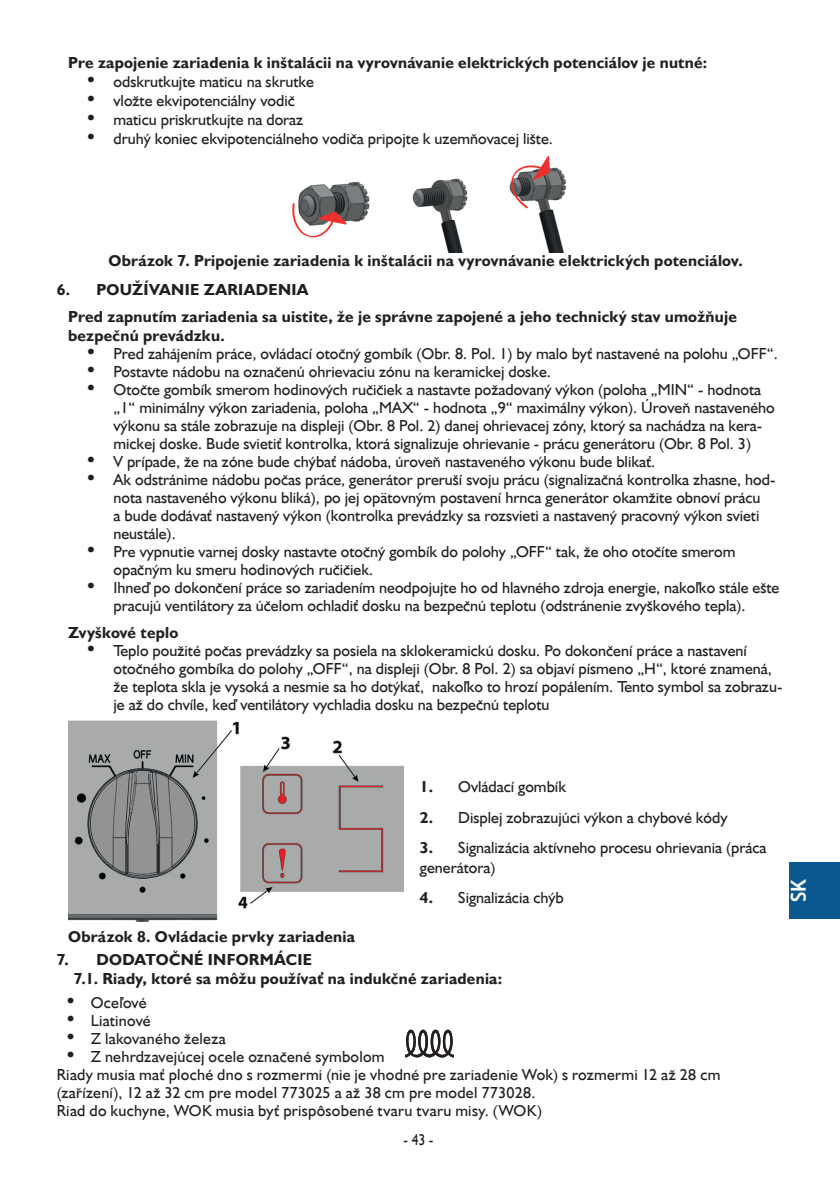
<style>
.page{position:relative;width:840px;height:1191px;background:#fff}
.page>*{position:absolute;margin:0;border:0;box-sizing:border-box;transform-origin:0 0}
.t1{font:700 20.6px "Trebuchet MS";color:#fff}
.MAIN_TXT{font:16px/18px "Humanst 521 EU";color:#231f20}
.MAIN_TXT-2{font:700 16px/19.2px "Humanst 521 EU";letter-spacing:.015em;color:#231f20}
.MAIN_TXT-3{font:16px "Humanst 521 EU";letter-spacing:.02em;color:#231f20}
.MAIN_TXT-4{font:16px "Humanst 521 EU";color:#231f20;scale:.86 1}
.s1{font-weight:700;font-size:20px}
.s2{font-weight:700}
</style>
<div class="page">
<div style="left:788px;top:862px;width:51px;height:56px;background:#0b5890"></div>
<img style="left:292px;top:156px;width:275px;height:96px">
<img style="left:68px;top:720px;width:335px;height:201px">
<svg style="left:405px;top:1029px;width:48px;height:29px"></svg>
<p class="MAIN_TXT-2" style="left:68px;top:53px;width:640px">Pre zapojenie zariadenia k inštalácii na vyrovnávanie elektrických potenciálov je nutné:</p>
<p class="MAIN_TXT" style="left:85px;top:72px;width:230px"><span class="s1">•</span> odskrutkujte maticu na skrutke</p>
<p class="MAIN_TXT" style="left:85px;top:92px;width:211px"><span class="s1">•</span> vložte ekvipotenciálny vodič</p>
<p class="MAIN_TXT" style="left:85px;top:111px;width:219px"><span class="s1">•</span> maticu priskrutkujte na doraz</p>
<p class="MAIN_TXT" style="left:85px;top:130px;width:469px"><span class="s1">•</span> druhý koniec ekvipotenciálneho vodiča pripojte k uzemňovacej lište.</p>
<p class="MAIN_TXT-2" style="left:108px;top:251px;width:635px">Obrázok 7. Pripojenie zariadenia k inštalácii na vyrovnávanie elektrických potenciálov.</p>
<p class="MAIN_TXT-2" style="left:57px;top:280px;width:253px">6. POUŽÍVANIE ZARIADENIA</p>
<p class="MAIN_TXT-2" style="left:68px;top:307px;width:670px">Pred zapnutím zariadenia sa uistite, že je správne zapojené a jeho technický stav umožňuje bezpečnú prevádzku.</p>
<p class="MAIN_TXT" style="left:85px;top:345px;width:693px"><span class="s1">•</span> Pred zahájením práce, ovládací otočný gombík (Obr. 8. Pol. 1) by malo byť nastavené na polohu „OFF“.</p>
<p class="MAIN_TXT" style="left:85px;top:363px;width:467px"><span class="s1">•</span> Postavte nádobu na označenú ohrievaciu zónu na keramickej doske.</p>
<p class="MAIN_TXT" style="left:113px;top:381px;width:662px;text-indent:-28px"><span class="s1">•</span> Otočte gombík smerom hodinových ručičiek a nastavte požadovaný výkon (poloha „MIN“ - hodnota „1“ minimálny výkon zariadenia, poloha „MAX“ - hodnota „9“ maximálny výkon). Úroveň nastaveného výkonu sa stále zobrazuje na displeji (Obr. 8 Pol. 2) danej ohrievacej zóny, ktorý sa nachádza na kera&shy;mickej doske. Bude svietiť kontrolka, ktorá signalizuje ohrievanie - prácu generátoru (Obr. 8 Pol. 3)</p>
<p class="MAIN_TXT" style="left:85px;top:453px;width:571px"><span class="s1">•</span> V prípade, že na zóne bude chýbať nádoba, úroveň nastaveného výkonu bude blikať.</p>
<p class="MAIN_TXT" style="left:113px;top:471px;width:663px;text-indent:-28px"><span class="s1">•</span> Ak odstránime nádobu počas práce, generátor preruší svoju prácu (signalizačná kontrolka zhasne, hod&shy;nota nastaveného výkonu bliká), po jej opätovným postavení hrnca generátor okamžite obnoví prácu<br>a bude dodávať nastavený výkon (kontrolka prevádzky sa rozsvieti a nastavený pracovný výkon svieti neustále).</p>
<p class="MAIN_TXT" style="left:113px;top:543px;width:623px;text-indent:-28px"><span class="s1">•</span> Pre vypnutie varnej dosky nastavte otočný gombík do polohy „OFF“ tak, že oho otočíte smerom opačným ku smeru hodinových ručičiek.</p>
<p class="MAIN_TXT" style="left:85px;top:579px;width:695px;text-align:center"><span class="s1">•</span> Ihneď po dokončení práce so zariadením neodpojujte ho od hlavného zdroja energie, nakoľko stále ešte pracujú ventilátory za účelom ochladiť dosku na bezpečnú teplotu (odstránenie zvyškového tepla).</p>
<p class="MAIN_TXT-2" style="left:68px;top:622px;width:112px">Zvyškové teplo</p>
<p class="MAIN_TXT" style="left:113px;top:641px;width:670px;text-indent:-28px"><span class="s1">•</span> Teplo použité počas prevádzky sa posiela na sklokeramickú dosku. Po dokončení práce a nastavení otočného gombíka do polohy „OFF“, na displeji (Obr. 8 Pol. 2) sa objaví písmeno „H“, ktoré znamená, že teplota skla je vysoká a nesmie sa ho dotýkať, nakoľko to hrozí popálením. Tento symbol sa zobrazu&shy;je až do chvíle, keď ventilátory vychladia dosku na bezpečnú teplotu</p>
<p class="MAIN_TXT" style="left:420px;top:778px;width:147px"><span class="s2">1.</span> Ovládací gombík</p>
<p class="MAIN_TXT" style="left:420px;top:808px;width:309px"><span class="s2">2.</span> Displej zobrazujúci výkon a chybové kódy</p>
<p class="MAIN_TXT" style="left:420px;top:838px;width:347px;line-height:19.2px"><span class="s2">3.</span> Signalizácia aktívneho procesu ohrievania (práca generátora)</p>
<p class="MAIN_TXT" style="left:420px;top:888px;width:145px"><span class="s2">4.</span> Signalizácia chýb</p>
<p class="MAIN_TXT-2" style="left:68px;top:927px;width:288px">Obrázok 8. Ovládacie prvky zariadenia</p>
<p class="MAIN_TXT-2" style="left:57px;top:950px;width:257px">7. DODATOČNÉ INFORMÁCIE</p>
<p class="MAIN_TXT-2" style="left:74px;top:969px;width:429px">7.1. Riady, ktoré sa môžu používať na indukčné zariadenia:</p>
<p class="MAIN_TXT" style="left:65px;top:993px;width:83px"><span class="s1">•</span> Oceľové</p>
<p class="MAIN_TXT" style="left:65px;top:1011px;width:87px"><span class="s1">•</span> Liatinové</p>
<p class="MAIN_TXT-3" style="left:65px;top:1028px;width:162px"><span class="s1">•</span> Z lakovaného železa</p>
<p class="MAIN_TXT" style="left:65px;top:1047px;width:321px"><span class="s1">•</span> Z nehrdzavejúcej ocele označené symbolom</p>
<p class="MAIN_TXT" style="left:57px;top:1065px;width:664px">Riady musia mať ploché dno s rozmermi (nie je vhodné pre zariadenie Wok) s rozmermi 12 až 28 cm (zařízení), 12 až 32 cm pre model 773025 a až 38 cm pre model 773028.</p>
<p class="MAIN_TXT-3" style="left:57px;top:1100px;width:486px">Riad do kuchyne, WOK musia byť prispôsobené tvaru tvaru misy. (WOK)</p>
<p class="MAIN_TXT-4" style="left:403px;top:1129px;width:36px">- 43 -</p>
<p class="t1" style="left:785px;top:902px;width:25px;rotate:-90deg">SK</p>
</div>
